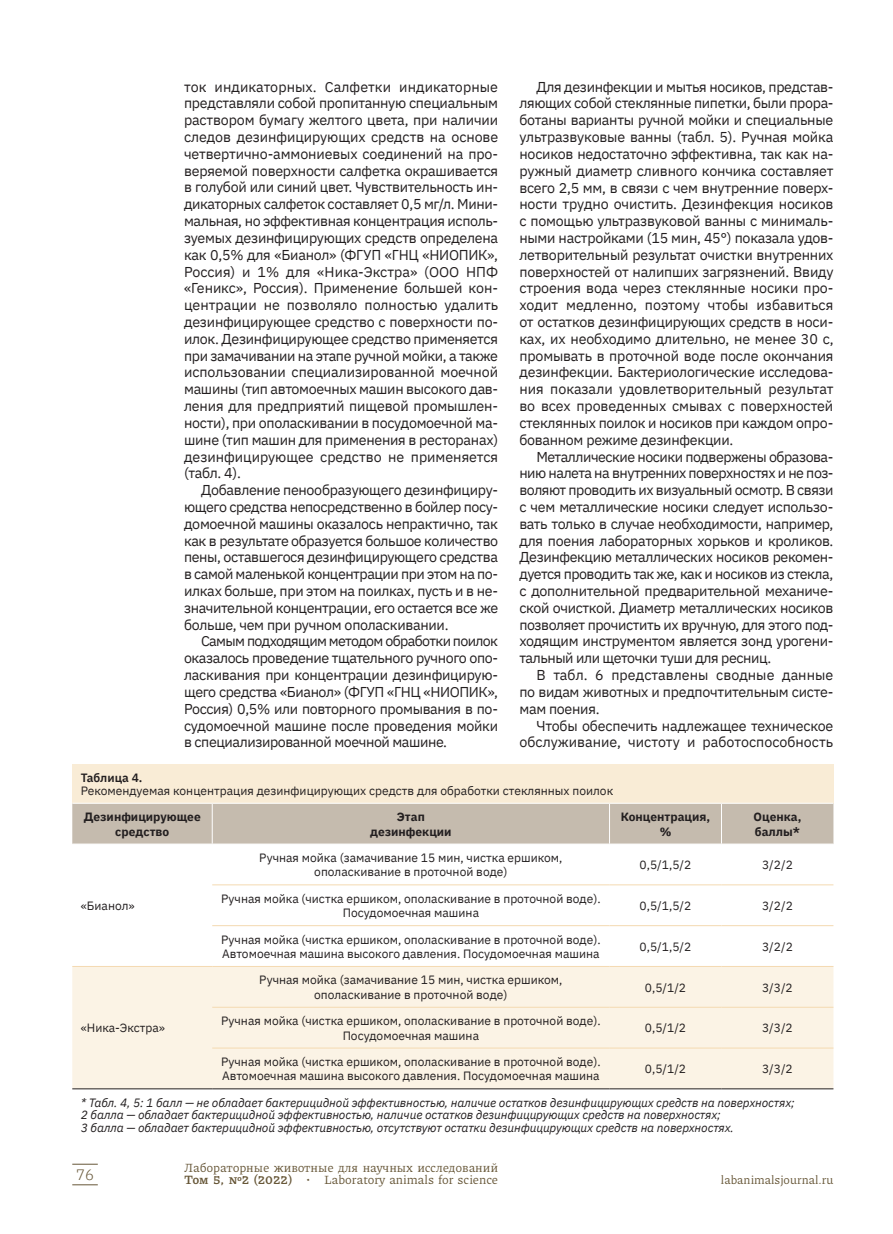
<style>
.page{position:relative;width:893px;height:1234px;background:#fff}
.page>*{position:absolute;margin:0;border:0;box-sizing:border-box;transform-origin:0 0}
.t1{font:300 15px "IBM Plex Sans";color:#675738}
.t2{font:14.25px/16.8px "IBM Plex Sans";letter-spacing:-.02em;color:#231f20;text-align:justify}
.t3{font:12.45px "Piazzolla";color:#675738}
.t4{font:12px/14.4px "IBM Plex Sans";color:#231f20;text-align:center}
.t5{font:italic 12px/12.8px "IBM Plex Sans";letter-spacing:-.01em;color:#231f20}
.t6{font:700 12px/14.4px "IBM Plex Sans";color:#231f20;text-align:center}
.t7{font:12px "Piazzolla";color:#675738}
.t8{font:600 12px "IBM Plex Sans";color:#231f20}
.s1{font-weight:700}
</style>
<div class="page">
<svg style="left:72px;top:1163px;width:26px;height:1px"></svg>
<svg style="left:72px;top:1184px;width:26px;height:1px"></svg>
<div style="left:72px;top:764px;width:761px;height:39px;background:#f9ecd6"></div>
<div style="left:72px;top:803px;width:761px;height:40px;background:#c5bbae"></div>
<div style="left:72px;top:966px;width:761px;height:122px;background:#fbf3e5"></div>
<hr style="left:212px;top:803px;width:1px;height:40px;background:#fff">
<hr style="left:609px;top:803px;width:1px;height:40px;background:#fff">
<hr style="left:721px;top:803px;width:1px;height:40px;background:#fff">
<hr style="left:72px;top:802px;width:140px;height:1px;background:#fff">
<hr style="left:212px;top:802px;width:397px;height:1px;background:#fff">
<hr style="left:609px;top:802px;width:112px;height:1px;background:#fff">
<hr style="left:721px;top:802px;width:112px;height:1px;background:#fff">
<hr style="left:72px;top:1088px;width:140px;height:1px;background:#231f20">
<hr style="left:212px;top:1088px;width:397px;height:1px;background:#231f20">
<hr style="left:609px;top:1088px;width:112px;height:1px;background:#231f20">
<hr style="left:721px;top:1088px;width:112px;height:1px;background:#231f20">
<hr style="left:212px;top:884px;width:397px;height:1px;background:#f4dab1">
<hr style="left:609px;top:884px;width:112px;height:1px;background:#f4dab1">
<hr style="left:721px;top:884px;width:112px;height:1px;background:#f4dab1">
<hr style="left:212px;top:925px;width:397px;height:1px;background:#f4dab1">
<hr style="left:609px;top:925px;width:112px;height:1px;background:#f4dab1">
<hr style="left:721px;top:925px;width:112px;height:1px;background:#f4dab1">
<hr style="left:212px;top:965px;width:397px;height:1px;background:#f4dab1">
<hr style="left:609px;top:965px;width:112px;height:1px;background:#f4dab1">
<hr style="left:721px;top:965px;width:112px;height:1px;background:#f4dab1">
<hr style="left:212px;top:1006px;width:397px;height:1px;background:#f4dab1">
<hr style="left:609px;top:1006px;width:112px;height:1px;background:#f4dab1">
<hr style="left:721px;top:1006px;width:112px;height:1px;background:#f4dab1">
<hr style="left:212px;top:1047px;width:397px;height:1px;background:#f4dab1">
<hr style="left:609px;top:1047px;width:112px;height:1px;background:#f4dab1">
<hr style="left:721px;top:1047px;width:112px;height:1px;background:#f4dab1">
<hr style="left:72px;top:965px;width:140px;height:1px;background:#f4dab1">
<p class="t2" style="left:184px;top:77px;width:316px">ток индикаторных. Салфетки индикаторные представляли собой пропитанную специальным раствором бумагу желтого цвета, при наличии следов дезинфицирующих средств на основе четвертично-аммониевых соединений на про‑ веряемой поверхности салфетка окрашивается в голубой или синий цвет. Чувствительность ин‑ дикаторных салфеток составляет 0,5 мг/л. Мини‑ мальная, но эффективная концентрация исполь‑ зуемых дезинфицирующих средств определена как 0,5% для «Бианол» (ФГУП «ГНЦ «НИОПИК», Россия) и 1% для «Ника-Экстра» (ООО НПФ «Геникс», Россия). Применение большей кон‑ центрации не позволяло полностью удалить дезинфицирующее средство с поверхности по‑ илок. Дезинфицирующее средство применяется при замачивании на этапе ручной мойки, а также использовании специализированной моечной машины (тип автомоечных машин высокого дав‑ ления для предприятий пищевой промышлен‑ ности), при ополаскивании в посудомоечной ма‑ шине (тип машин для применения в ресторанах) дезинфицирующее средство не применяется (табл. 4).</p>
<p class="t2" style="left:184px;top:480px;width:316px;text-indent:17px">Добавление пенообразующего дезинфициру‑ ющего средства непосредственно в бойлер посу‑ домоечной машины оказалось непрактично, так как в результате образуется большое количество пены, оставшегося дезинфицирующего средства в самой маленькой концентрации при этом на по‑ илках больше, при этом на поилках, пусть и в не‑ значительной концентрации, его остается все же больше, чем при ручном ополаскивании.</p>
<p class="t2" style="left:184px;top:631px;width:316px;text-indent:17px">Самым подходящим методом обработки поилок оказалось проведение тщательного ручного опо‑ ласкивания при концентрации дезинфицирую‑ щего средства «Бианол» (ФГУП «ГНЦ «НИОПИК», Россия) 0,5% или повторного промывания в по‑ судомоечной машине после проведения мойки в специализированной моечной машине.</p>
<p class="t2" style="left:519px;top:77px;width:316px;text-indent:17px">Для дезинфекции и мытья носиков, представ‑ ляющих собой стеклянные пипетки, были прора‑ ботаны варианты ручной мойки и специальные ультразвуковые ванны (табл. 5). Ручная мойка носиков недостаточно эффективна, так как на‑ ружный диаметр сливного кончика составляет всего 2,5 мм, в связи с чем внутренние поверх‑ ности трудно очистить. Дезинфекция носиков с помощью ультразвуковой ванны с минималь‑ ными настройками (15 мин, 45°) показала удов‑ летворительный результат очистки внутренних поверхностей от налипших загрязнений. Ввиду строения вода через стеклянные носики про‑ ходит медленно, поэтому чтобы избавиться от остатков дезинфицирующих средств в носи‑ ках, их необходимо длительно, не менее 30 с, промывать в проточной воде после окончания дезинфекции. Бактериологические исследова‑ ния показали удовлетворительный результат во всех проведенных смывах с поверхностей стеклянных поилок и носиков при каждом опро‑ бованном режиме дезинфекции.</p>
<p class="t2" style="left:519px;top:447px;width:316px;text-indent:17px">Металлические носики подвержены образова‑ нию налета на внутренних поверхностях и не поз‑ воляют проводить их визуальный осмотр. В связи с чем металлические носики следует использо‑ вать только в случае необходимости, например, для поения лабораторных хорьков и кроликов.<br>Дезинфекцию металлических носиков рекомен‑ дуется проводить так же, как и носиков из стекла, с дополнительной предварительной механиче‑ ской очисткой. Диаметр металлических носиков позволяет прочистить их вручную, для этого под‑ ходящим инструментом является зонд урогени‑ тальный или щеточки туши для ресниц.</p>
<p class="t2" style="left:519px;top:665px;width:316px;text-indent:17px">В табл. 6 представлены сводные данные по видам животных и предпочтительным систе‑ мам поения.</p>
<p class="t2" style="left:519px;top:715px;width:315px;text-align:right">Чтобы обеспечить надлежащее техническое обслуживание, чистоту и работоспособность</p>
<p class="t8" style="left:81px;top:768px;width:63px">Таблица 4.</p>
<p class="t4" style="left:81px;top:782px;width:534px">Рекомендуемая концентрация дезинфицирующих средств для обработки стеклянных поилок</p>
<p class="t6" style="left:84px;top:808px;width:119px">Дезинфицирующее средство</p>
<p class="t6" style="left:370px;top:808px;width:83px">Этап дезинфекции</p>
<p class="t6" style="left:621px;top:808px;width:91px">Концентрация, %</p>
<p class="t6" style="left:753px;top:808px;width:49px;text-align:left">Оценка, баллы*</p>
<p class="t4" style="left:81px;top:897px;width:55px">«Бианол»</p>
<p class="t4" style="left:259px;top:849px;width:305px">Ручная мойка (замачивание 15 мин, чистка ершиком, ополаскивание в проточной воде)</p>
<p class="t4" style="left:640px;top:856px;width:53px">0,5/1,5/2</p>
<p class="t4" style="left:762px;top:856px;width:32px">3/2/2</p>
<p class="t4" style="left:221px;top:890px;width:381px">Ручная мойка (чистка ершиком, ополаскивание в проточной воде).<br>Посудомоечная машина</p>
<p class="t4" style="left:640px;top:897px;width:53px">0,5/1,5/2</p>
<p class="t4" style="left:762px;top:897px;width:32px">3/2/2</p>
<p class="t4" style="left:221px;top:930px;width:381px;text-align:left">Ручная мойка (чистка ершиком, ополаскивание в проточной воде).<br>Автомоечная машина высокого давления. Посудомоечная машина</p>
<p class="t4" style="left:640px;top:938px;width:53px">0,5/1,5/2</p>
<p class="t4" style="left:762px;top:938px;width:32px">3/2/2</p>
<p class="t4" style="left:259px;top:971px;width:305px">Ручная мойка (замачивание 15 мин, чистка ершиком, ополаскивание в проточной воде)</p>
<p class="t4" style="left:645px;top:978px;width:43px">0,5/1/2</p>
<p class="t4" style="left:762px;top:978px;width:32px">3/3/2</p>
<p class="t4" style="left:221px;top:1012px;width:381px">Ручная мойка (чистка ершиком, ополаскивание в проточной воде).<br>Посудомоечная машина</p>
<p class="t4" style="left:645px;top:1019px;width:43px">0,5/1/2</p>
<p class="t4" style="left:762px;top:1019px;width:32px">3/3/2</p>
<p class="t4" style="left:221px;top:1053px;width:381px;text-align:left">Ручная мойка (чистка ершиком, ополаскивание в проточной воде).<br>Автомоечная машина высокого давления. Посудомоечная машина</p>
<p class="t4" style="left:645px;top:1060px;width:43px">0,5/1/2</p>
<p class="t4" style="left:762px;top:1060px;width:32px">3/3/2</p>
<p class="t5" style="left:81px;top:1094px;width:715px">* Табл. 4, 5: 1 балл — не обладает бактерицидной эффективностью, наличие остатков дезинфицирующих средств на поверхностях;<br>2 балла — обладает бактерицидной эффективностью, наличие остатков дезинфицирующих средств на поверхностях;<br>3 балла — обладает бактерицидной эффективностью, отсутствуют остатки дезинфицирующих средств на поверхностях.</p>
<p class="t4" style="left:81px;top:1019px;width:86px">«Ника-Экстра»</p>
<p class="t3" style="left:184px;top:1159px;width:316px">Лабораторные животные для научных исследований</p>
<p class="t1" style="left:76px;top:1163px;width:19px">76</p>
<p class="t3" style="left:184px;top:1172px;width:316px"><span class="s1">Том 5, №2 (2022)</span> • Laboratory animals for science</p>
<p class="t7" style="left:721px;top:1172px;width:114px">labanimalsjournal.ru</p>
</div>
